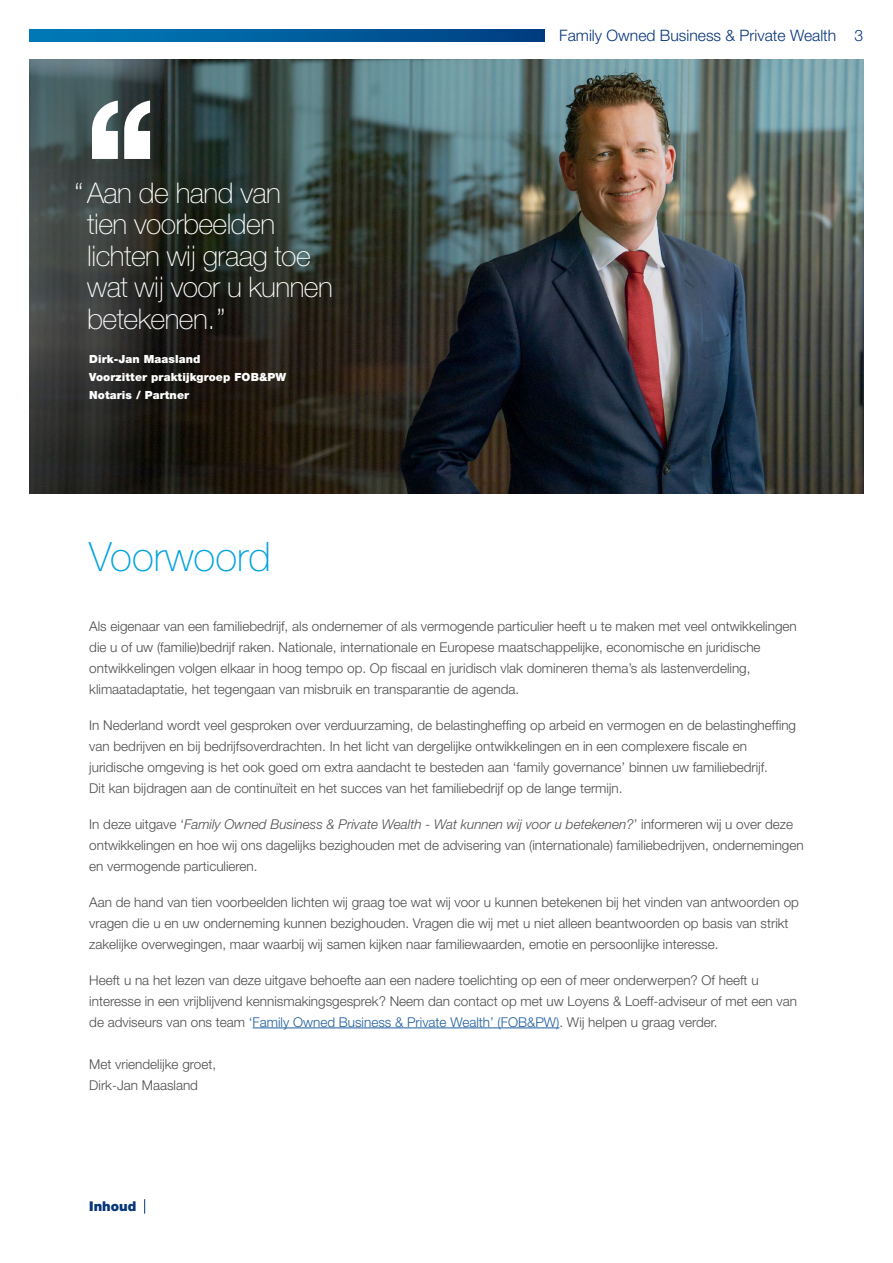
<style>
.page{position:relative;width:893px;height:1263px;background:#fff}
.page>*{position:absolute;margin:0;border:0;box-sizing:border-box;transform-origin:0 0}
.t1{font:100 40.5px "Helvetica Neue LT Pro";color:#00a2e0}
.t2{font:100 28.5px/31.5px "Helvetica Neue LT Pro";letter-spacing:-.02em;color:#fff}
.t3{font:300 15.75px "Helvetica Neue LT Pro";color:#06357a}
.t4{font:300 13.5px/21px "Helvetica Neue LT Pro";color:#4d4d4f}
.t5{font:900 13.5px "Helvetica Neue LT Pro";color:#06357a}
.t6{font:900 11.25px/18px "Helvetica Neue LT Pro";letter-spacing:.01em;color:#fff}
.s1{font-style:italic}
.s2{color:#215e9e}
</style>
<div class="page">
<svg style="left:30px;top:30px;width:514px;height:11px;background:#005e9d"></svg>
<img style="left:625px;top:60px;width:238px;height:433px">
<hr style="left:253px;top:1027px;width:306px;height:1px;background:#215e9e">
<svg style="left:144px;top:1199px;width:1px;height:14px"></svg>
<svg style="left:30px;top:60px;width:595px;height:433px;background:#313836"></svg>
<svg style="left:91px;top:101px;width:27px;height:58px"></svg>
<svg style="left:124px;top:101px;width:26px;height:58px"></svg>
<h2 class="t2" style="left:87px;top:177px;width:247px;text-indent:-13px">“Aan de hand van<br>tien voorbeelden lichten wij graag toe wat wij voor u kunnen betekenen. ”</h2>
<p class="t6" style="left:89px;top:350px;width:199px">Dirk-Jan Maasland<br>Voorzitter praktijkgroep FOB&amp;PW<br>Notaris / Partner</p>
<h1 class="t1" style="left:89px;top:534px;width:183px">Voorwoord</h1>
<p class="t3" style="left:559px;top:26px;width:305px">Family Owned Business &amp; Private Wealth 3</p>
<p class="t4" style="left:89px;top:615px;width:709px">Als eigenaar van een familiebedrijf, als ondernemer of als vermogende particulier heeft u te maken met veel ontwikkelingen die u of uw (familie)bedrijf raken. Nationale, internationale en Europese maatschappelijke, economische en juridische ontwikkelingen volgen elkaar in hoog tempo op. Op fiscaal en juridisch vlak domineren thema’s als lastenverdeling, klimaatadaptatie, het tegengaan van misbruik en transparantie de agenda.</p>
<p class="t4" style="left:89px;top:714px;width:708px">In Nederland wordt veel gesproken over verduurzaming, de belastingheffing op arbeid en vermogen en de belastingheffing van bedrijven en bij bedrijfsoverdrachten. In het licht van dergelijke ontwikkelingen en in een complexere fiscale en juridische omgeving is het ook goed om extra aandacht te besteden aan ‘family governance’ binnen uw familiebedrijf.<br>Dit kan bijdragen aan de continuïteit en het succes van het familiebedrijf op de lange termijn.</p>
<p class="t4" style="left:89px;top:813px;width:716px">In deze uitgave ‘<span class="s1">Family Owned Business &amp; Private Wealth - Wat kunnen wij voor u betekenen?</span>’ informeren wij u over deze ontwikkelingen en hoe wij ons dagelijks bezighouden met de advisering van (internationale) familiebedrijven, ondernemingen en vermogende particulieren.</p>
<p class="t4" style="left:89px;top:891px;width:711px">Aan de hand van tien voorbeelden lichten wij graag toe wat wij voor u kunnen betekenen bij het vinden van antwoorden op vragen die u en uw onderneming kunnen bezighouden. Vragen die wij met u niet alleen beantwoorden op basis van strikt zakelijke overwegingen, maar waarbij wij samen kijken naar familiewaarden, emotie en persoonlijke interesse.</p>
<p class="t4" style="left:89px;top:969px;width:709px">Heeft u na het lezen van deze uitgave behoefte aan een nadere toelichting op een of meer onderwerpen? Of heeft u interesse in een vrijblijvend kennismakingsgesprek? Neem dan contact op met uw Loyens &amp; Loeff-adviseur of met een van de adviseurs van ons team <span class="s2">‘Family Owned Business &amp; Private Wealth’ (FOB&amp;PW)</span>. Wij helpen u graag verder.</p>
<p class="t4" style="left:89px;top:1053px;width:128px">Met vriendelijke groet,<br>Dirk-Jan Maasland</p>
<p class="t5" style="left:89px;top:1198px;width:49px">Inhoud</p>
</div>
